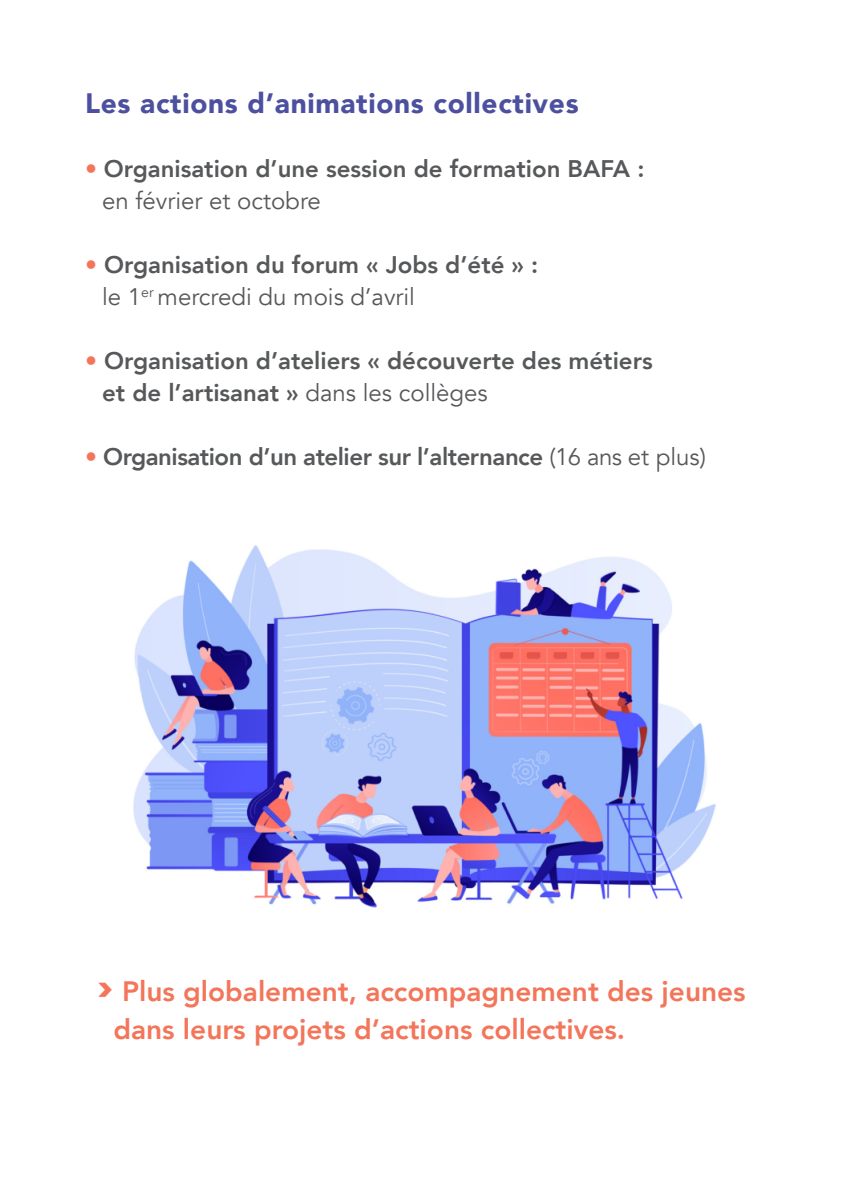
<style>
.page{position:relative;width:851px;height:1191px;background:#fff}
.page>*{position:absolute;margin:0;border:0;box-sizing:border-box;transform-origin:0 0}
.t1{font:800 28px/38px "Avenir";color:#f3755a}
.t2{font:900 28px "Avenir";letter-spacing:.025em;color:#4c509f}
.t3{font:800 24px/32px "Avenir";color:#57585a}
.t4{font:800 24px "Avenir";letter-spacing:-.02em;color:#57585a}
.s1{font-weight:400;color:#f3755a}
.s2{font-weight:400}
.s3{font-family:"Poppins";font-weight:700;font-size:32px}
</style>
<div class="page">
<img style="left:133px;top:545px;width:583px;height:363px">
<p class="t2" style="left:85px;top:88px;width:495px">Les actions d’animations collectives</p>
<p class="t3" style="left:102px;top:155px;width:544px;text-indent:-17px"><span class="s1">•</span> Organisation d’une session de formation BAFA : <span class="s2">en février et octobre</span></p>
<p class="t3" style="left:102px;top:251px;width:437px;text-indent:-17px"><span class="s1">•</span> Organisation du forum « Jobs d’été » : <span class="s2">le 1</span><sup>er</sup> <span class="s2">mercredi du mois d’avril</span></p>
<p class="t3" style="left:102px;top:347px;width:552px;text-indent:-17px"><span class="s1">•</span> Organisation d’ateliers « découverte des métiers et de l’artisanat » <span class="s2">dans les collèges</span></p>
<p class="t4" style="left:85px;top:447px;width:622px"><span class="s1">•</span> Organisation d’un atelier sur l’alternance <span class="s2">(16 ans et plus)</span></p>
<p class="t1" style="left:113px;top:975px;width:633px;text-indent:-17px"><span class="s3">&gt;</span> Plus globalement, accompagnement des jeunes dans leurs projets d’actions collectives.</p>
</div>
